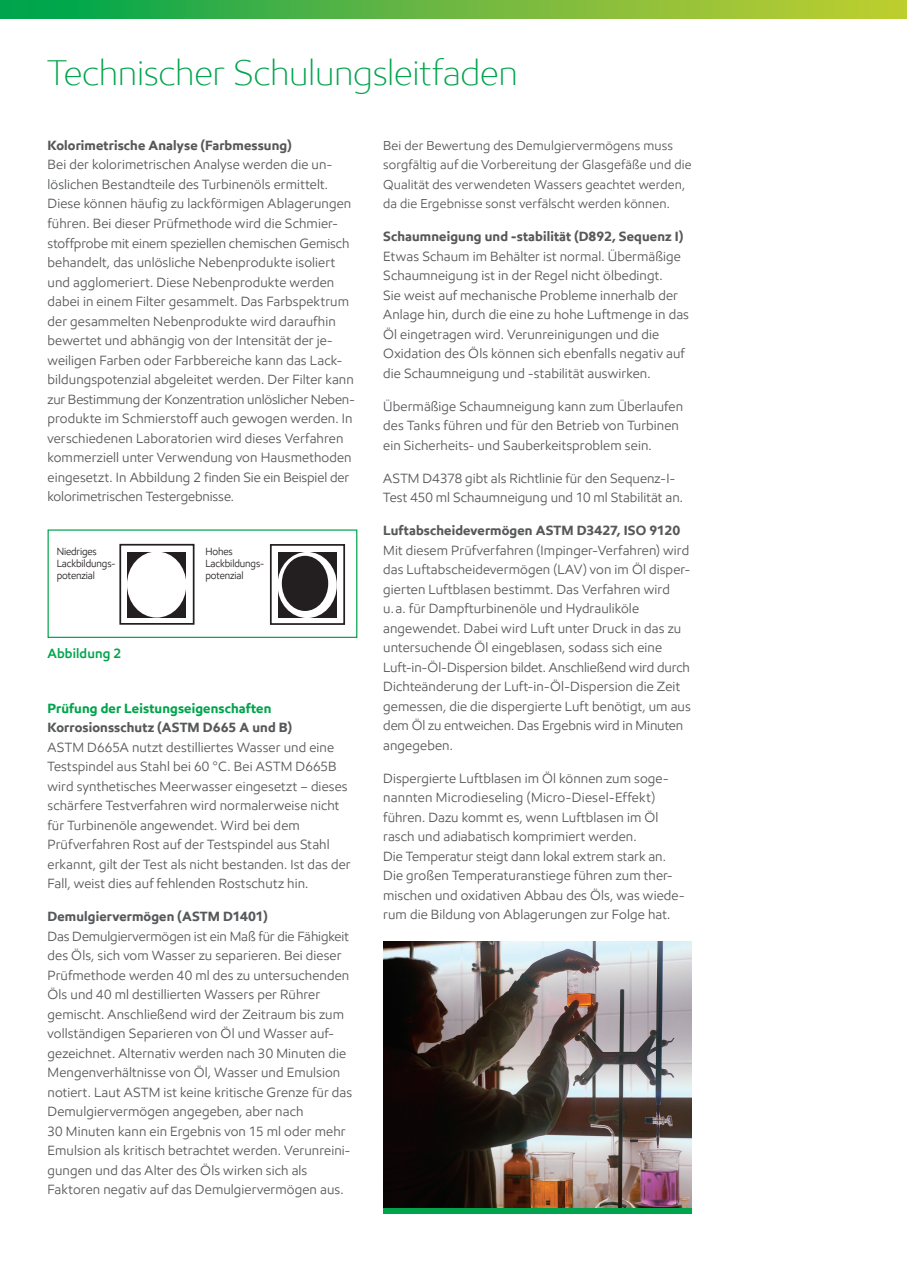
<style>
.page{position:relative;width:907px;height:1278px;background:#fff}
.page>*{position:absolute;margin:0;border:0;box-sizing:border-box;transform-origin:0 0}
.t1{font:300 36px "E Mprint";letter-spacing:-.01em;color:#00a44c}
.t2{font:13.5px/19.5px "E Mprint";letter-spacing:.01em;color:#57585a}
.t3{font:700 13.5px "E Mprint";letter-spacing:.01em;color:#57585a}
.t4{font:700 13.5px "E Mprint";letter-spacing:.01em;color:#00a44c}
.t5{font:600 13.5px "E Mprint";letter-spacing:.01em;color:#00a44c}
.t6{font:13.05px/19.5px "E Mprint";letter-spacing:.01em;color:#57585a}
.t7{font:10.5px/12.1px "E Mprint";letter-spacing:-.01em;color:#231f20;scale:.95 1}
</style>
<div class="page">
<div style="left:0;top:0;width:907px;height:19px;background:linear-gradient(to right,#00a34f,#cacd31)"></div>
<div style="left:48px;top:529px;width:309px;height:109px;border:1px solid #00a44c"></div>
<svg style="left:269px;top:544px;width:76px;height:81px"></svg>
<div style="left:278px;top:552px;width:58px;height:65px;background:#231f20"></div>
<div style="left:278px;top:552px;width:59px;height:66px;background:#fff;border-radius:50%"></div>
<div style="left:282px;top:555px;width:46px;height:56px;background:#231f20;border-radius:50%"></div>
<svg style="left:119px;top:543px;width:76px;height:81px"></svg>
<div style="left:127px;top:552px;width:59px;height:65px;background:#231f20"></div>
<div style="left:127px;top:551px;width:59px;height:66px;background:#fff;border-radius:50%"></div>
<img style="left:383px;top:941px;width:308px;height:267px">
<div style="left:383px;top:1208px;width:308px;height:5px;background:#00a44c"></div>
<svg style="left:0;top:0;width:8px;height:7px"></svg>
<svg style="left:899px;top:0;width:8px;height:7px"></svg>
<h1 class="t1" style="left:48px;top:50px;width:472px">Technischer Schulungsleitfaden</h1>
<p class="t3" style="left:48px;top:137px;width:246px">Kolorimetrische Analyse (Farbmessung)</p>
<p class="t2" style="left:48px;top:155px;width:309px">Bei der kolorimetrischen Analyse werden die un&shy;löslichen Bestandteile des Turbinenöls ermittelt.<br>Diese können häufig zu lackförmigen Ablagerungen führen. Bei dieser Prüfmethode wird die Schmier&shy;stoffprobe mit einem speziellen chemischen Gemisch behandelt, das unlösliche Nebenprodukte isoliert und agglomeriert. Diese Nebenprodukte werden dabei in einem Filter gesammelt. Das Farbspektrum der gesammelten Nebenprodukte wird daraufhin bewertet und abhängig von der Intensität der je&shy;weiligen Farben oder Farbbereiche kann das Lack&shy;bildungspotenzial abgeleitet werden. Der Filter kann zur Bestimmung der Konzentration unlöslicher Neben&shy;produkte im Schmierstoff auch gewogen werden. In verschiedenen Laboratorien wird dieses Verfahren kommerziell unter Verwendung von Hausmethoden eingesetzt. In Abbildung 2 finden Sie ein Beispiel der kolorimetrischen Testergebnisse.</p>
<p class="t7" style="left:57px;top:545px;width:63px">Niedriges<br>Lackbildungs&shy;potenzial</p>
<p class="t7" style="left:205px;top:545px;width:63px">Hohes<br>Lackbildungs&shy;potenzial</p>
<p class="t5" style="left:48px;top:645px;width:75px">Abbildung 2</p>
<p class="t4" style="left:48px;top:699px;width:225px">Prüfung der Leistungseigenschaften</p>
<p class="t3" style="left:48px;top:719px;width:246px">Korrosionsschutz (ASTM D665 A und B)</p>
<p class="t2" style="left:48px;top:737px;width:305px">ASTM D665A nutzt destilliertes Wasser und eine Testspindel aus Stahl bei 60 °C. Bei ASTM D665B wird synthetisches Meerwasser eingesetzt – dieses schärfere Testverfahren wird normalerweise nicht für Turbinenöle angewendet. Wird bei dem Prüfverfahren Rost auf der Testspindel aus Stahl erkannt, gilt der Test als nicht bestanden. Ist das der Fall, weist dies auf fehlenden Rostschutz hin.</p>
<p class="t3" style="left:48px;top:908px;width:222px">Demulgiervermögen (ASTM D1401)</p>
<p class="t2" style="left:48px;top:926px;width:306px">Das Demulgiervermögen ist ein Maß für die Fähigkeit des Öls, sich vom Wasser zu separieren. Bei dieser Prüfmethode werden 40 ml des zu untersuchenden Öls und 40 ml destillierten Wassers per Rührer gemischt. Anschließend wird der Zeitraum bis zum vollständigen Separieren von Öl und Wasser auf&shy;gezeichnet. Alternativ werden nach 30 Minuten die Mengenverhältnisse von Öl, Wasser und Emulsion notiert. Laut ASTM ist keine kritische Grenze für das Demulgiervermögen angegeben, aber nach<br>30 Minuten kann ein Ergebnis von 15 ml oder mehr Emulsion als kritisch betrachtet werden. Verunreini&shy;gungen und das Alter des Öls wirken sich als Faktoren negativ auf das Demulgiervermögen aus.</p>
<p class="t6" style="left:383px;top:135px;width:310px">Bei der Bewertung des Demulgiervermögens muss sorgfältig auf die Vorbereitung der Glasgefäße und die Qualität des verwendeten Wassers geachtet werden, da die Ergebnisse sonst verfälscht werden können.</p>
<p class="t3" style="left:383px;top:228px;width:301px">Schaumneigung und -stabilität (D892, Sequenz I)</p>
<p class="t2" style="left:383px;top:246px;width:307px">Etwas Schaum im Behälter ist normal. Übermäßige Schaumneigung ist in der Regel nicht ölbedingt.<br>Sie weist auf mechanische Probleme innerhalb der Anlage hin, durch die eine zu hohe Luftmenge in das Öl eingetragen wird. Verunreinigungen und die Oxidation des Öls können sich ebenfalls negativ auf die Schaumneigung und -stabilität auswirken.</p>
<p class="t2" style="left:383px;top:396px;width:301px">Übermäßige Schaumneigung kann zum Überlaufen des Tanks führen und für den Betrieb von Turbinen ein Sicherheits- und Sauberkeitsproblem sein.</p>
<p class="t2" style="left:383px;top:468px;width:301px">ASTM D4378 gibt als Richtlinie für den Sequenz-I-<br>Test 450 ml Schaumneigung und 10 ml Stabilität an.</p>
<p class="t3" style="left:383px;top:522px;width:299px">Luftabscheidevermögen ASTM D3427, ISO 9120</p>
<p class="t2" style="left:383px;top:540px;width:309px">Mit diesem Prüfverfahren (Impinger-Verfahren) wird das Luftabscheidevermögen (LAV) von im Öl disper&shy;gierten Luftblasen bestimmt. Das Verfahren wird u.a. für Dampfturbinenöle und Hydrauliköle angewendet. Dabei wird Luft unter Druck in das zu untersuchende Öl eingeblasen, sodass sich eine Luft-in-Öl-Dispersion bildet. Anschließend wird durch Dichteänderung der Luft-in-Öl-Dispersion die Zeit gemessen, die die dispergierte Luft benötigt, um aus dem Öl zu entweichen. Das Ergebnis wird in Minuten angegeben.</p>
<p class="t2" style="left:383px;top:768px;width:303px">Dispergierte Luftblasen im Öl können zum soge&shy;nannten Microdieseling (Micro-Diesel-Effekt) führen. Dazu kommt es, wenn Luftblasen im Öl rasch und adiabatisch komprimiert werden.<br>Die Temperatur steigt dann lokal extrem stark an.<br>Die großen Temperaturanstiege führen zum ther&shy;mischen und oxidativen Abbau des Öls, was wiede&shy;rum die Bildung von Ablagerungen zur Folge hat.</p>
</div>
